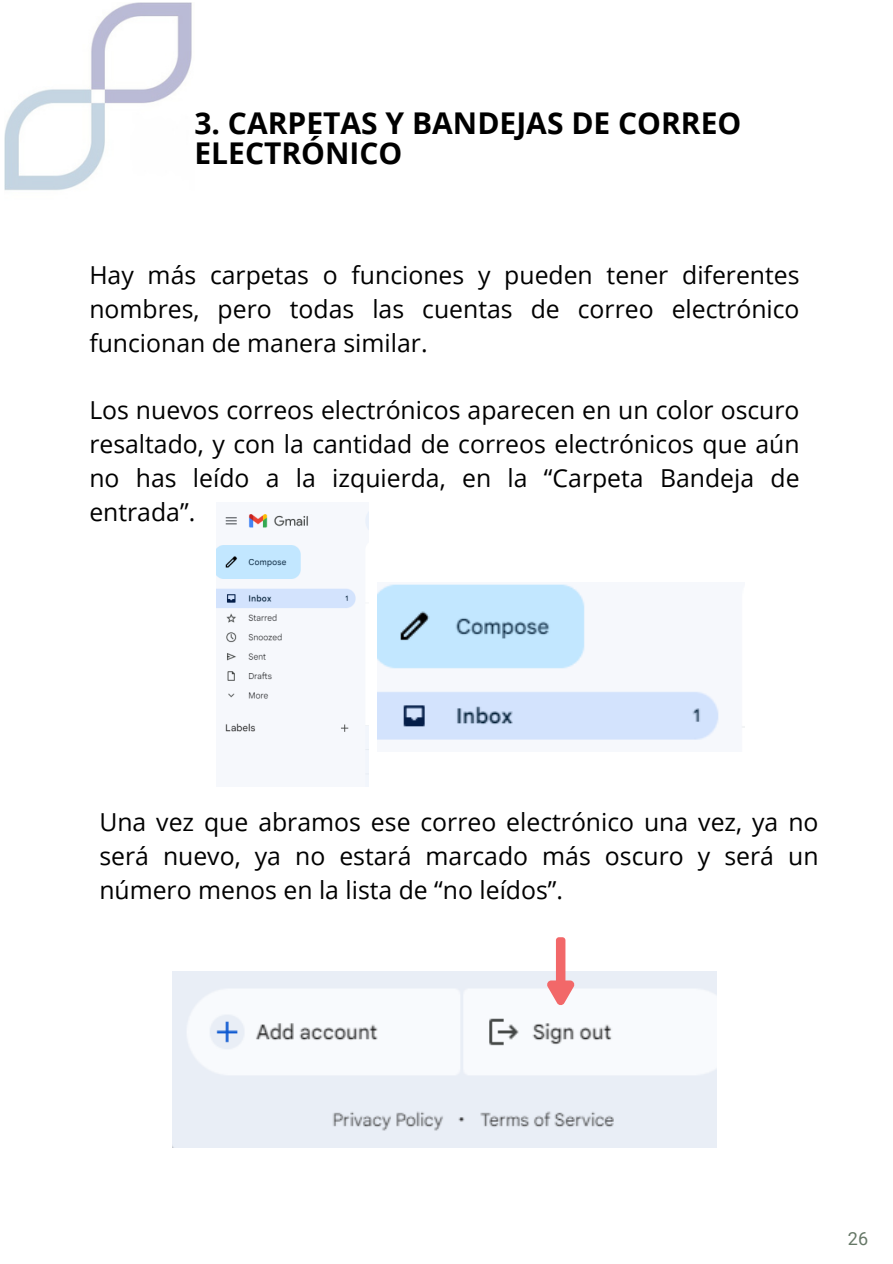
<style>
.page{position:relative;width:893px;height:1264px;background:#fff}
.page>*{position:absolute;margin:0;border:0;box-sizing:border-box;transform-origin:0 0}
.t1{font:700 30px/30.3px "Open Sans";color:#000}
.t2{font:24.75px/33.8px "Open Sans";color:#000;text-align:justify}
.t3{font:18px "Roboto";color:#667867}
</style>
<div class="page">
<img style="left:4px;top:3px;width:188px;height:188px">
<img style="left:216px;top:512px;width:152px;height:274px">
<img style="left:377px;top:584px;width:367px;height:156px">
<img style="left:173px;top:971px;width:543px;height:176px">
<div style="left:556px;top:937px;width:9px;height:47px;background:#f26869;border-radius:3px"></div>
<svg style="left:546px;top:980px;width:29px;height:25px"></svg>
<p class="t1" style="left:194px;top:107px;width:548px">3. CARPETAS Y BANDEJAS DE CORREO<br>ELECTRÓNICO</p>
<p class="t2" style="left:89px;top:258px;width:711px">Hay más carpetas o funciones y pueden tener diferentes nombres, pero todas las cuentas de correo electrónico funcionan de manera similar.</p>
<p class="t2" style="left:89px;top:393px;width:711px">Los nuevos correos electrónicos aparecen en un color oscuro resaltado, y con la cantidad de correos electrónicos que aún no has leído a la izquierda, en la “Carpeta Bandeja de entrada”.</p>
<p class="t2" style="left:99px;top:804px;width:720px">Una vez que abramos ese correo electrónico una vez, ya no será nuevo, ya no estará marcado más oscuro y será un número menos en la lista de “no leídos”.</p>
<p class="t3" style="left:847px;top:1228px;width:22px">26</p>
</div>
